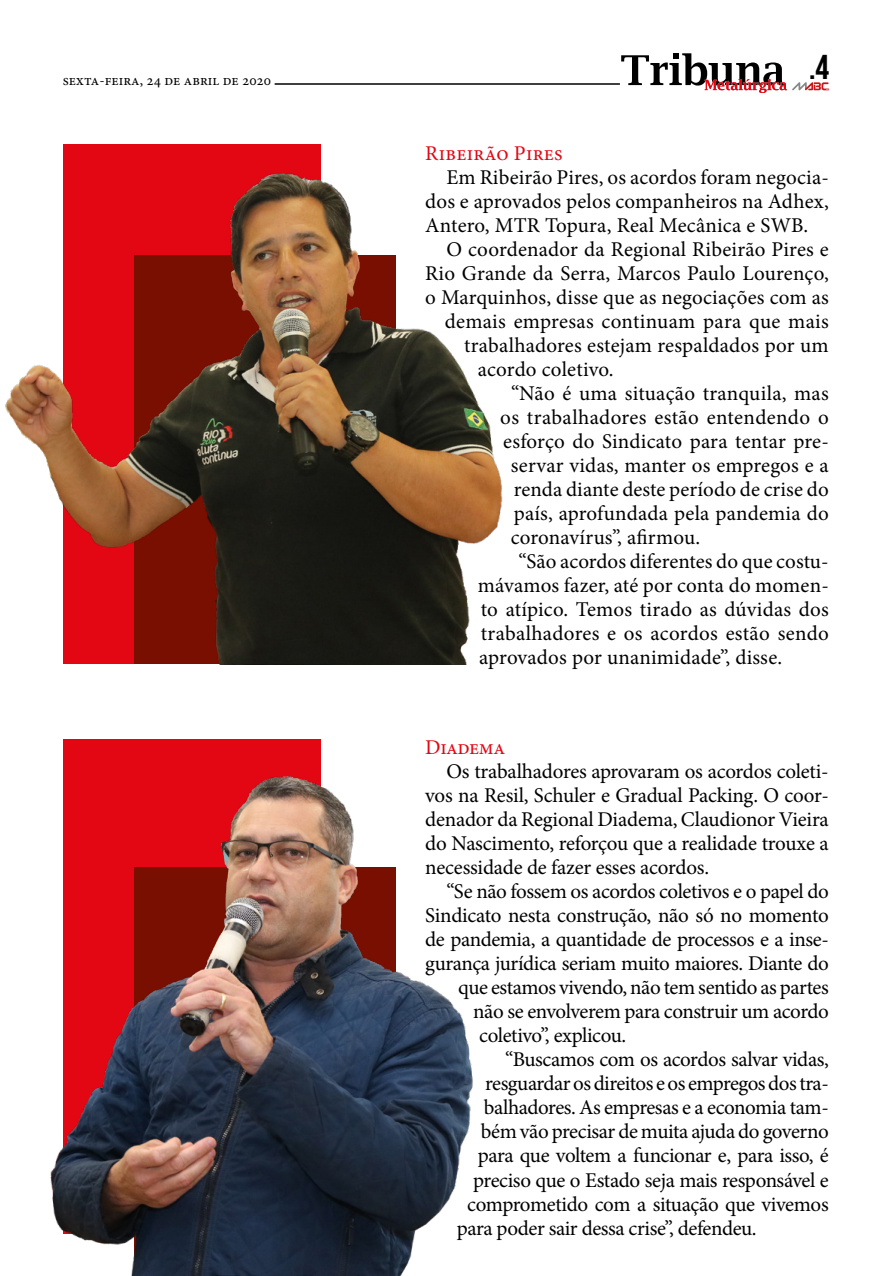
<style>
.page{position:relative;width:893px;height:1276px;background:#fff}
.page>*{position:absolute;margin:0;border:0;box-sizing:border-box;transform-origin:0 0}
.t1{font:34.5px "Bebas Neue";color:#000}
.t2{font:21px/24px "Minion Pro";letter-spacing:-.005em;color:#000;text-align:justify}
.t3{font:21px "Minion Pro";letter-spacing:.01em;color:#e30613}
.t4{font:21px "Minion Pro";letter-spacing:-.02em;color:#e30613}
.t5{font:15px "Minion Pro";color:#000}
</style>
<div class="page">
<svg style="left:621px;top:53px;width:208px;height:40px"></svg>
<hr style="left:275px;top:83px;width:345px;height:2px;background:#000">
<img style="left:50px;top:739px;width:423px;height:537px">
<img style="left:5px;top:144px;width:498px;height:520px">
<p class="t5" style="left:63px;top:70px;width:210px">sexta-feira, 24 de abril de 2020</p>
<h1 class="t1" style="left:809px;top:48px;width:22px">.4</h1>
<p class="t3" style="left:425px;top:139px;width:139px">Ribeirão Pires</p>
<p class="t2" style="left:446px;top:165px;width:384px">Em Ribeirão Pires, os acordos foram negocia-</p>
<p class="t2" style="left:425px;top:189px;width:405px">dos e aprovados pelos companheiros na Adhex,</p>
<p class="t2" style="left:425px;top:213px;width:385px">Antero, MTR Topura, Real Mecânica e SWB.</p>
<p class="t2" style="left:446px;top:237px;width:384px">O coordenador da Regional Ribeirão Pires e</p>
<p class="t2" style="left:425px;top:261px;width:405px">Rio Grande da Serra, Marcos Paulo Lourenço,</p>
<p class="t2" style="left:425px;top:285px;width:405px">o Marquinhos, disse que as negociações com as</p>
<p class="t2" style="left:445px;top:309px;width:385px">demais empresas continuam para que mais</p>
<p class="t2" style="left:464px;top:333px;width:366px">trabalhadores estejam respaldados por um</p>
<p class="t2" style="left:478px;top:357px;width:137px">acordo coletivo.</p>
<p class="t2" style="left:511px;top:381px;width:319px">“Não é uma situação tranquila, mas</p>
<p class="t2" style="left:500px;top:405px;width:330px">os trabalhadores estão entendendo o</p>
<p class="t2" style="left:503px;top:429px;width:327px">esforço do Sindicato para tentar pre-</p>
<p class="t2" style="left:511px;top:453px;width:320px">servar vidas, manter os empregos e a</p>
<p class="t2" style="left:514px;top:477px;width:316px">renda diante deste período de crise do</p>
<p class="t2" style="left:514px;top:501px;width:317px">país, aprofundada pela pandemia do</p>
<p class="t2" style="left:511px;top:525px;width:191px">coronavírus”, afirmou.</p>
<p class="t2" style="left:518px;top:549px;width:312px">“São acordos diferentes do que costu-</p>
<p class="t2" style="left:478px;top:573px;width:353px">mávamos fazer, até por conta do momen-</p>
<p class="t2" style="left:481px;top:597px;width:350px">to atípico. Temos tirado as dúvidas dos</p>
<p class="t2" style="left:481px;top:621px;width:350px">trabalhadores e os acordos estão sendo</p>
<p class="t2" style="left:479px;top:645px;width:304px">aprovados por unanimidade”, disse.</p>
<p class="t4" style="left:425px;top:733px;width:81px">Diadema</p>
<p class="t2" style="left:425px;top:759px;width:405px;text-indent:21px">Os trabalhadores aprovaram os acordos coleti&shy;vos na Resil, Schuler e Gradual Packing. O coor&shy;denador da Regional Diadema, Claudionor Vieira do Nascimento, reforçou que a realidade trouxe a necessidade de fazer esses acordos.</p>
<p class="t2" style="left:447px;top:879px;width:384px">“Se não fossem os acordos coletivos e o papel do</p>
<p class="t2" style="left:425px;top:903px;width:405px">Sindicato nesta construção, não só no momento</p>
<p class="t2" style="left:425px;top:927px;width:405px">de pandemia, a quantidade de processos e a inse-</p>
<p class="t2" style="left:425px;top:951px;width:405px">gurança jurídica seriam muito maiores. Diante do</p>
<p class="t2" style="left:458px;top:975px;width:372px">que estamos vivendo, não tem sentido as partes</p>
<p class="t2" style="left:473px;top:999px;width:357px">não se envolverem para construir um acordo</p>
<p class="t2" style="left:479px;top:1024px;width:148px">coletivo”, explicou.</p>
<p class="t2" style="left:505px;top:1048px;width:325px">“Buscamos com os acordos salvar vidas,</p>
<p class="t2" style="left:485px;top:1072px;width:345px">resguardar os direitos e os empregos dos tra-</p>
<p class="t2" style="left:484px;top:1096px;width:346px">balhadores. As empresas e a economia tam-</p>
<p class="t2" style="left:481px;top:1120px;width:349px">bém vão precisar de muita ajuda do governo</p>
<p class="t2" style="left:478px;top:1144px;width:353px">para que voltem a funcionar e, para isso, é</p>
<p class="t2" style="left:473px;top:1168px;width:357px">preciso que o Estado seja mais responsável e</p>
<p class="t2" style="left:467px;top:1192px;width:363px">comprometido com a situação que vivemos</p>
<p class="t2" style="left:457px;top:1216px;width:301px">para poder sair dessa crise”, defendeu.</p>
</div>
